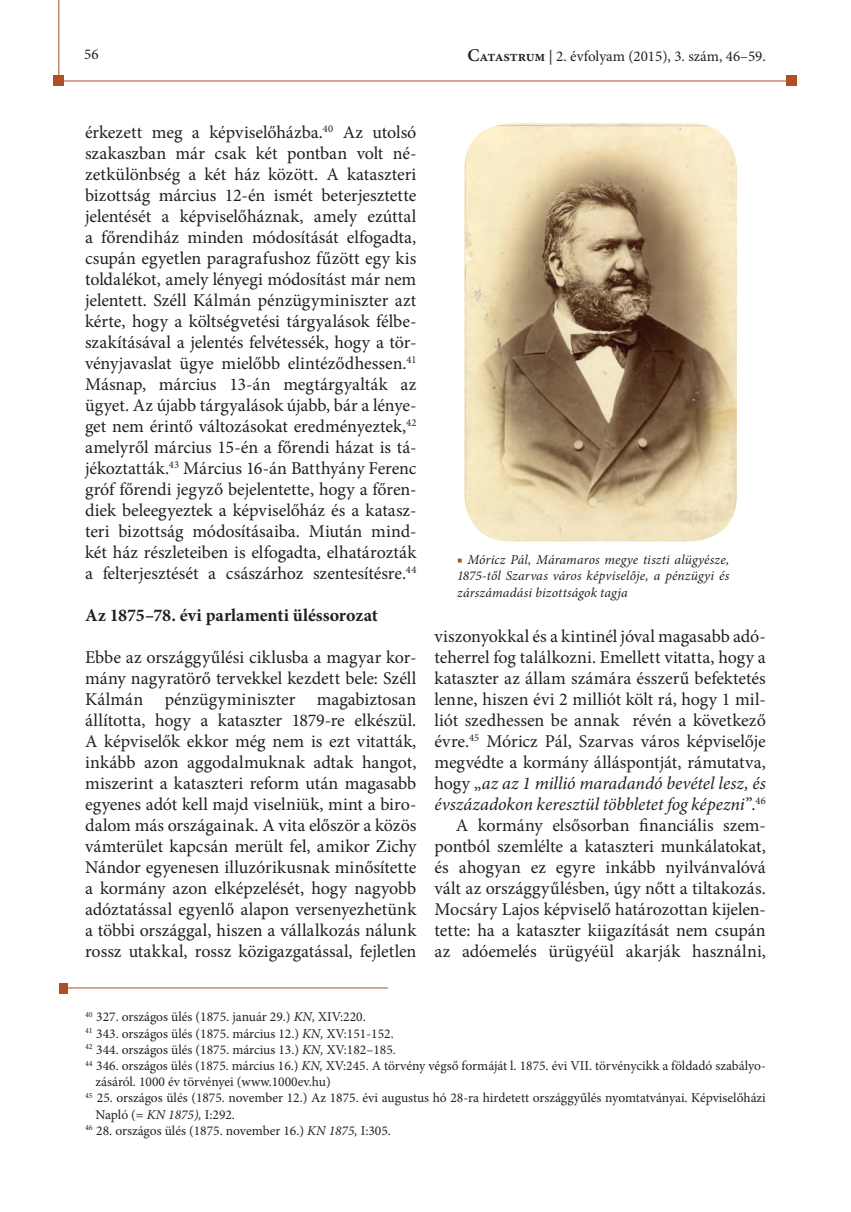
<style>
.page{position:relative;width:851px;height:1212px;background:#fff}
.page>*{position:absolute;margin:0;border:0;box-sizing:border-box;transform-origin:0 0}
.t1{font:18px/21px "Minion Pro";letter-spacing:-.005em;color:#231f20;text-align:justify}
.t2{font:700 18px "Minion Pro";letter-spacing:-.005em;color:#231f20}
.t3{font:15px "Minion Pro";color:#231f20}
.t4{font:13.5px "Minion Pro";color:#231f20}
.t5{font:italic 13.5px/16.5px "Minion Pro";letter-spacing:.01em;color:#231f20;text-align:justify}
.s1{font-weight:600;font-size:18px}
.s2{font-weight:600}
.s3{color:#ae4f25}
.s4{font-style:italic}
</style>
<div class="page">
<hr style="left:59px;top:81px;width:728px;height:1px;background:#ae4f25">
<hr style="left:59px;top:0;width:1px;height:81px;background:#ae4f25">
<div style="left:786px;top:76px;width:10px;height:10px;background:#ae4f25"></div>
<div style="left:54px;top:76px;width:10px;height:10px;background:#ae4f25"></div>
<hr style="left:59px;top:987px;width:329px;height:1px;background:#ae4f25">
<div style="left:59px;top:983px;width:9px;height:11px;background:#ae4f25"></div>
<img style="left:464px;top:123px;width:272px;height:418px">
<p class="t3" style="left:84px;top:45px;width:16px">56</p>
<p class="t3" style="left:467px;top:46px;width:300px"><span class="s1">C</span><span class="s2">atastrum</span> | 2. évfolyam (2015), 3. szám, 46–59.</p>
<p class="t1" style="left:85px;top:122px;width:333px">érkezett meg a képviselőházba.<sup>40</sup> Az utolsó szakaszban már csak két pontban volt né&shy;zetkülönbség a két ház között. A kataszteri bizottság március 12-én ismét beterjesztette jelentését a képviselőháznak, amely ezúttal a főrendiház minden módosítását elfogadta, csupán egyetlen paragrafushoz fűzött egy kis toldalékot, amely lényegi módosítást már nem jelentett. Széll Kálmán pénzügyminiszter azt kérte, hogy a költségvetési tárgyalások félbe&shy;szakításával a jelentés felvétessék, hogy a tör&shy;vényjavaslat ügye mielőbb elintéződhessen.<sup>41<br></sup>Másnap, március 13-án megtárgyalták az ügyet. Az újabb tárgyalások újabb, bár a lénye&shy;get nem érintő változásokat eredményeztek,<sup>42 </sup>amelyről március 15-én a főrendi házat is tá&shy;jékoztatták.<sup>43</sup> Március 16-án Batthyány Ferenc gróf főrendi jegyző bejelentette, hogy a főren&shy;diek beleegyeztek a képviselőház és a katasz&shy;teri bizottság módosításaiba. Miután mind&shy;két ház részleteiben is elfogadta, elhatározták a felterjesztését a császárhoz szentesítésre.<sup>44</sup></p>
<p class="t2" style="left:85px;top:603px;width:294px">Az 1875–78. évi parlamenti üléssorozat</p>
<p class="t1" style="left:85px;top:647px;width:333px">Ebbe az országgyűlési ciklusba a magyar kor&shy;mány nagyratörő tervekkel kezdett bele: Széll Kálmán pénzügyminiszter magabiztosan állította, hogy a kataszter 1879-re elkészül.<br>A képviselők ekkor még nem is ezt vitatták, inkább azon aggodalmuknak adtak hangot, miszerint a kataszteri reform után magasabb egyenes adót kell majd viselniük, mint a biro&shy;dalom más országainak. A vita először a közös vámterület kapcsán merült fel, amikor Zichy Nándor egyenesen illuzórikusnak minősítette a kormány azon elképzelését, hogy nagyobb adóztatással egyenlő alapon versenyezhetünk a többi országgal, hiszen a vállalkozás nálunk rossz utakkal, rossz közigazgatással, fejletlen</p>
<p class="t5" style="left:457px;top:551px;width:274px"><span class="s3">■</span> Móricz Pál, Máramaros megye tiszti alügyésze, 1875-től Szarvas város képviselője, a pénzügyi és zárszámadási bizottságok tagja</p>
<p class="t1" style="left:434px;top:626px;width:333px;text-align:right">viszonyokkal és a kintinél jóval magasabb adó&shy;teherrel fog találkozni. Emellett vitatta, hogy a kataszter az állam számára ésszerű befektetés lenne, hiszen évi 2 milliót költ rá, hogy 1 mil&shy;liót szedhessen be annak révén a következő évre.<sup>45</sup> Móricz Pál, Szarvas város képviselője megvédte a kormány álláspontját, rámutatva, hogy „<span class="s4">az az 1 millió maradandó bevétel lesz, és évszázadokon keresztül többletet fog képezni</span>”.<sup>46<br></sup>A kormány elsősorban financiális szem&shy;pontból szemlélte a kataszteri munkálatokat, és ahogyan ez egyre inkább nyilvánvalóvá vált az országgyűlésben, úgy nőtt a tiltakozás.<br>Mocsáry Lajos képviselő határozottan kijelen&shy;tette: ha a kataszter kiigazítását nem csupán az adóemelés ürügyéül akarják használni,</p>
<p class="t4" style="left:85px;top:1008px;width:282px"><sup>40</sup> 327. országos ülés (1875. január 29.) <span class="s4">KN,</span> XIV:220.</p>
<p class="t4" style="left:85px;top:1024px;width:310px"><sup>41</sup> 343. országos ülés (1875. március 12.) <span class="s4">KN,</span> XV:151-152.</p>
<p class="t4" style="left:85px;top:1040px;width:312px"><sup>42</sup> 344. országos ülés (1875. március 13.) <span class="s4">KN,</span> XV:182–185.</p>
<p class="t4" style="left:85px;top:1056px;width:682px"><sup>44</sup> 346. országos ülés (1875. március 16.) <span class="s4">KN,</span> XV:245. A törvény végső formáját l. 1875. évi VII. törvénycikk a földadó szabályo-</p>
<p class="t4" style="left:96px;top:1073px;width:236px">zásáról. 1000 év törvényei (www.1000ev.hu)</p>
<p class="t4" style="left:85px;top:1089px;width:682px"><sup>45</sup> 25. országos ülés (1875. november 12.) Az 1875. évi augustus hó 28-ra hirdetett országgyűlés nyomtatványai. Képviselőházi</p>
<p class="t4" style="left:96px;top:1105px;width:141px">Napló (= <span class="s4">KN 1875),</span> I:292.</p>
<p class="t4" style="left:85px;top:1121px;width:307px"><sup>46</sup> 28. országos ülés (1875. november 16.) <span class="s4">KN 1875,</span> I:305.</p>
</div>
